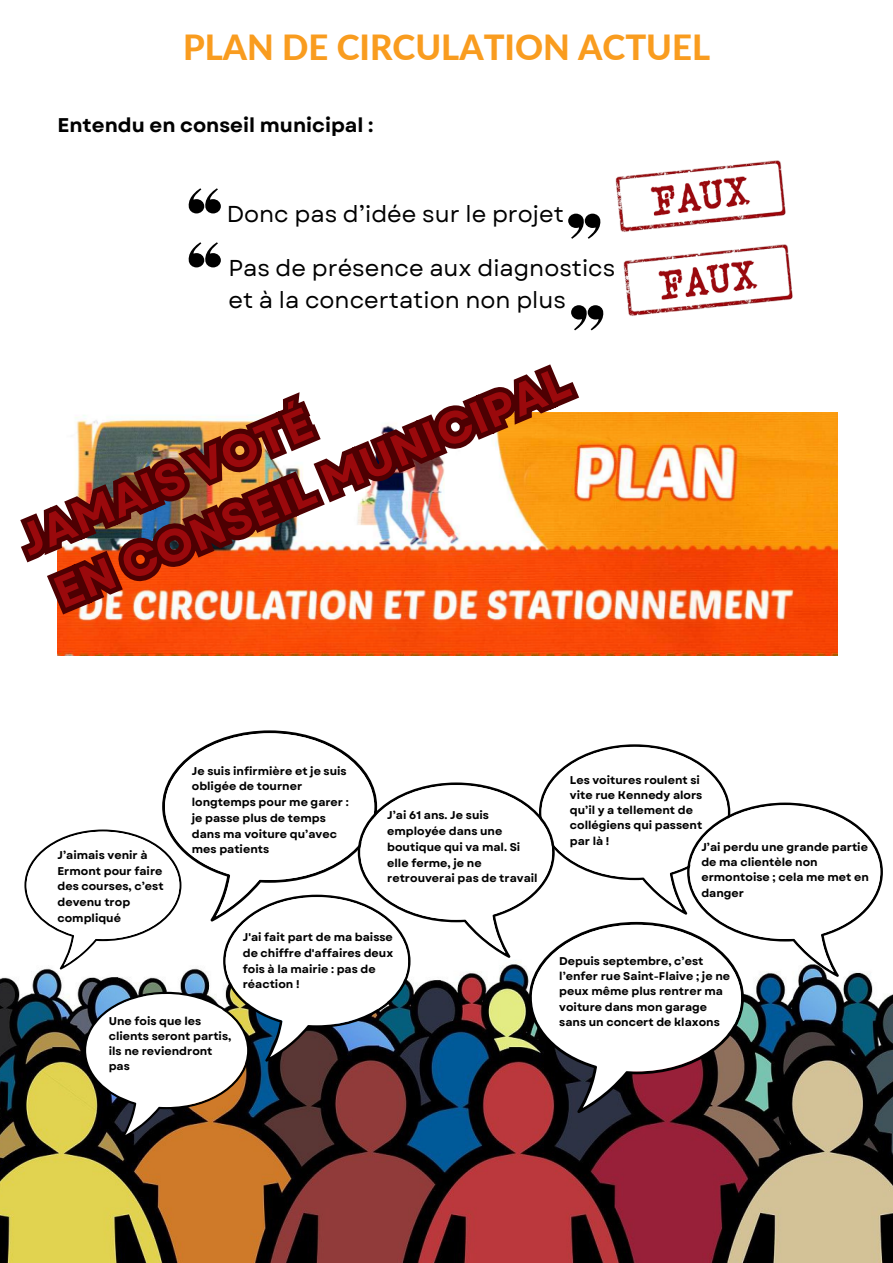
<style>
.page{position:relative;width:893px;height:1263px;background:#fff}
.page>*{position:absolute;margin:0;border:0;box-sizing:border-box;transform-origin:0 0}
.t1{font:700 45.15px "Garet";color:#9a090c}
.t2{font:800 34.65px "Lato";color:#f99c1f}
.t3{font:22.95px/32.1px "Garet";color:#000}
.t4{font:700 19.8px "Garet";color:#000}
.t5{font:700 11.25px/15.8px "Garet";color:#000}
</style>
<div class="page">
<svg style="left:188px;top:188px;width:33px;height:25px"></svg>
<svg style="left:568px;top:214px;width:33px;height:25px"></svg>
<svg style="left:188px;top:242px;width:33px;height:25px"></svg>
<svg style="left:571px;top:305px;width:33px;height:25px"></svg>
<img style="left:0;top:977px;width:893px;height:286px">
<img style="left:615px;top:160px;width:171px;height:72px">
<img style="left:57px;top:413px;width:780px;height:243px">
<svg style="left:20px;top:513px;width:16px;height:50px"></svg>
<img style="left:36px;top:364px;width:553px;height:265px">
<svg style="left:24px;top:730px;width:859px;height:409px"></svg>
<img style="left:623px;top:244px;width:170px;height:72px">
<p class="t2" style="left:183px;top:26px;width:528px">PLAN DE CIRCULATION ACTUEL</p>
<p class="t4" style="left:57px;top:111px;width:317px">Entendu en conseil municipal :</p>
<p class="t3" style="left:227px;top:198px;width:339px">Donc pas d’idée sur le projet</p>
<p class="t3" style="left:228px;top:252px;width:388px">Pas de présence aux diagnostics et à la concertation non plus</p>
<p class="t1" style="left:44px;top:566px;width:556px;rotate:-23deg">EN CONSEIL MUNICIPAL</p>
<p class="t1" style="left:10px;top:512px;width:313px;rotate:-23deg">JAMAIS VOTÉ</p>
<p class="t5" style="left:57px;top:847px;width:108px">J’aimais venir à<br>Ermont pour faire des courses, c’est devenu trop compliqué</p>
<p class="t5" style="left:192px;top:763px;width:158px">Je suis infirmière et je suis obligée de tourner longtemps pour me garer : je passe plus de temps dans ma voiture qu’avec mes patients</p>
<p class="t5" style="left:387px;top:807px;width:152px">J’ai 61 ans. Je suis employée dans une boutique qui va mal. Si elle ferme, je ne retrouverai pas de travail</p>
<p class="t5" style="left:243px;top:929px;width:152px">J'ai fait part de ma baisse de chiffre d'affaires deux fois à la mairie : pas de réaction !</p>
<p class="t5" style="left:109px;top:1013px;width:124px;line-height:15.1px">Une fois que les clients seront partis, ils ne reviendront pas</p>
<p class="t5" style="left:570px;top:772px;width:134px;line-height:15.1px">Les voitures roulent si vite rue Kennedy alors qu’il y a tellement de collégiens qui passent par là !</p>
<p class="t5" style="left:701px;top:839px;width:169px;line-height:15.1px">J’ai perdu une grande partie de ma clientèle non ermontoise ; cela me met en danger</p>
<p class="t5" style="left:559px;top:953px;width:172px;line-height:15.1px">Depuis septembre, c’est l’enfer rue Saint-Flaive ; je ne peux même plus rentrer ma voiture dans mon garage sans un concert de klaxons</p>
</div>
